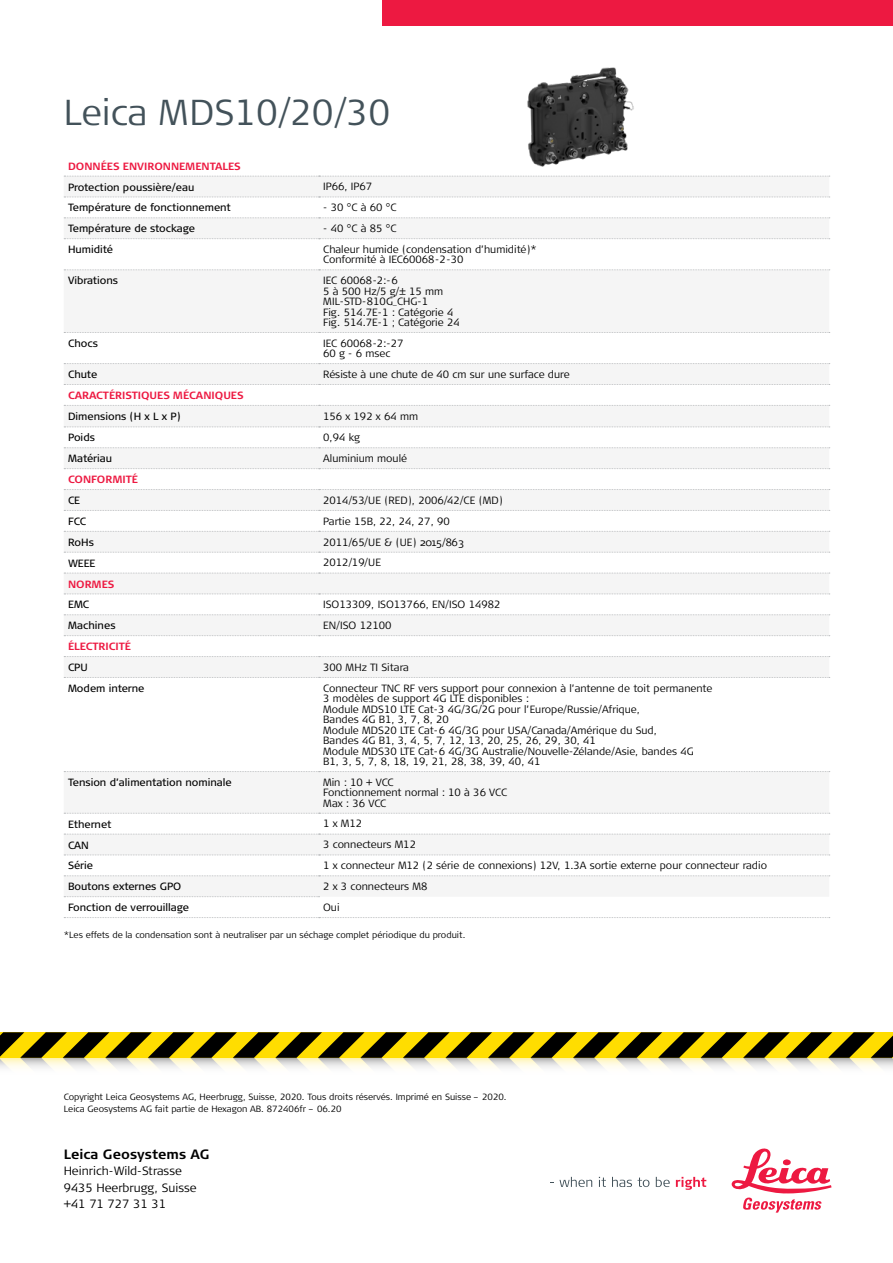
<style>
.page{position:relative;width:893px;height:1263px;background:#fff}
.page>*{position:absolute;margin:0;border:0;box-sizing:border-box;transform-origin:0 0}
.t1{font:300 36px "Signa Column";color:#43525a}
.t2{font:700 13.5px "Signa Column";color:#000}
.t3{font:300 12px/16.5px "Signa Column";color:#000}
.t4{font:300 10.5px/10.5px "Signa Column";color:#000}
.t5{font:10.5px "Signa Column";color:#000}
.t6{font:700 10.5px "Signa Column";color:#ed1941}
.t7{font:300 10.5px "Signa Caps";color:#000}
.t8{font:300 9px/12px "Signa Column";color:#000}
.s1{font-family:"Signa Column"}
</style>
<div class="page">
<svg style="left:559px;top:1177px;width:33px;height:10px"></svg>
<svg style="left:599px;top:1177px;width:7px;height:10px"></svg>
<svg style="left:612px;top:1177px;width:37px;height:10px"></svg>
<svg style="left:656px;top:1177px;width:14px;height:10px"></svg>
<svg style="left:676px;top:1177px;width:30px;height:13px"></svg>
<svg style="left:732px;top:1148px;width:99px;height:64px"></svg>
<div style="left:383px;top:0;width:510px;height:26px;background:#ed1941"></div>
<svg style="left:64px;top:196px;width:765px;height:681px"></svg>
<svg style="left:64px;top:176px;width:766px;height:1px"></svg>
<svg style="left:64px;top:896px;width:256px;height:1px"></svg>
<svg style="left:64px;top:917px;width:766px;height:1px"></svg>
<svg style="left:64px;top:573px;width:766px;height:1px"></svg>
<svg style="left:64px;top:635px;width:766px;height:1px"></svg>
<svg style="left:64px;top:197px;width:766px;height:1px"></svg>
<svg style="left:64px;top:593px;width:766px;height:1px"></svg>
<svg style="left:64px;top:656px;width:766px;height:1px"></svg>
<svg style="left:64px;top:217px;width:766px;height:1px"></svg>
<svg style="left:64px;top:238px;width:766px;height:1px"></svg>
<svg style="left:64px;top:269px;width:766px;height:1px"></svg>
<svg style="left:64px;top:332px;width:766px;height:1px"></svg>
<svg style="left:64px;top:363px;width:766px;height:1px"></svg>
<svg style="left:64px;top:384px;width:766px;height:1px"></svg>
<svg style="left:64px;top:405px;width:766px;height:1px"></svg>
<svg style="left:64px;top:426px;width:766px;height:1px"></svg>
<svg style="left:64px;top:447px;width:766px;height:1px"></svg>
<svg style="left:64px;top:468px;width:766px;height:1px"></svg>
<svg style="left:64px;top:489px;width:766px;height:1px"></svg>
<svg style="left:64px;top:510px;width:766px;height:1px"></svg>
<svg style="left:64px;top:531px;width:766px;height:1px"></svg>
<svg style="left:64px;top:552px;width:766px;height:1px"></svg>
<svg style="left:64px;top:614px;width:766px;height:1px"></svg>
<svg style="left:64px;top:677px;width:766px;height:1px"></svg>
<svg style="left:64px;top:771px;width:766px;height:1px"></svg>
<svg style="left:64px;top:813px;width:766px;height:1px"></svg>
<svg style="left:64px;top:834px;width:766px;height:1px"></svg>
<svg style="left:64px;top:854px;width:766px;height:1px"></svg>
<svg style="left:64px;top:875px;width:766px;height:1px"></svg>
<img style="left:527px;top:67px;width:107px;height:100px">
<svg style="left:0;top:1032px;width:893px;height:36px;background:#9f923b"></svg>
<h1 class="t1" style="left:64px;top:90px;width:328px">Leica MDS10/20/30</h1>
<p class="t6" style="left:68px;top:159px;width:174px">DONNÉES ENVIRONNEMENTALES</p>
<p class="t5" style="left:68px;top:180px;width:128px">Protection poussière/eau</p>
<p class="t4" style="left:323px;top:182px;width:50px">IP66, IP67</p>
<p class="t5" style="left:68px;top:201px;width:164px">Température de fonctionnement</p>
<p class="t4" style="left:323px;top:203px;width:75px">- 30 °C à 60 °C</p>
<p class="t5" style="left:68px;top:222px;width:129px">Température de stockage</p>
<p class="t4" style="left:323px;top:223px;width:75px">- 40 °C à 85 °C</p>
<p class="t5" style="left:68px;top:243px;width:47px">Humidité</p>
<p class="t4" style="left:323px;top:244px;width:215px">Chaleur humide (condensation d’humidité)*<br>Conformité à IEC60068-2-30</p>
<p class="t5" style="left:68px;top:274px;width:52px">Vibrations</p>
<p class="t4" style="left:323px;top:275px;width:138px">IEC 60068-2:-6<br>5 à 500 Hz/5 g/± 15 mm<br>MIL-STD-810G_CHG-1<br>Fig. 514.7E-1 : Catégorie 4<br>Fig. 514.7E-1 ; Catégorie 24</p>
<p class="t5" style="left:68px;top:337px;width:32px">Chocs</p>
<p class="t4" style="left:323px;top:338px;width:82px">IEC 60068-2:-27<br>60 g - 6 msec</p>
<p class="t5" style="left:68px;top:368px;width:31px">Chute</p>
<p class="t4" style="left:323px;top:369px;width:248px">Résiste à une chute de 40 cm sur une surface dure</p>
<p class="t6" style="left:68px;top:389px;width:177px">CARACTÉRISTIQUES MÉCANIQUES</p>
<p class="t5" style="left:68px;top:409px;width:114px">Dimensions (H x L x P)</p>
<p class="t4" style="left:323px;top:411px;width:96px">156 x 192 x 64 mm</p>
<p class="t5" style="left:68px;top:431px;width:28px">Poids</p>
<p class="t4" style="left:323px;top:432px;width:38px">0,94 kg</p>
<p class="t5" style="left:68px;top:452px;width:46px">Matériau</p>
<p class="t4" style="left:323px;top:453px;width:85px">Aluminium moulé</p>
<p class="t6" style="left:68px;top:473px;width:72px">CONFORMITÉ</p>
<p class="t5" style="left:68px;top:494px;width:14px">CE</p>
<p class="t4" style="left:323px;top:495px;width:181px">2014/53/UE (RED), 2006/42/CE (MD)</p>
<p class="t5" style="left:68px;top:515px;width:20px">FCC</p>
<p class="t4" style="left:323px;top:516px;width:128px">Partie 15B, 22, 24, 27, 90</p>
<p class="t5" style="left:68px;top:535px;width:27px">RoHs</p>
<p class="t7" style="left:323px;top:535px;width:142px"><span class="s1">2011/65/UE &amp;</span> (UE) 2015/863</p>
<p class="t5" style="left:68px;top:556px;width:29px">WEEE</p>
<p class="t4" style="left:323px;top:558px;width:59px">2012/19/UE</p>
<p class="t6" style="left:68px;top:577px;width:48px">NORMES</p>
<p class="t5" style="left:68px;top:598px;width:23px">EMC</p>
<p class="t4" style="left:323px;top:599px;width:179px">ISO13309, ISO13766, EN/ISO 14982</p>
<p class="t5" style="left:68px;top:619px;width:49px">Machines</p>
<p class="t4" style="left:323px;top:620px;width:70px">EN/ISO 12100</p>
<p class="t6" style="left:68px;top:640px;width:64px">ÉLECTRICITÉ</p>
<p class="t5" style="left:68px;top:661px;width:21px">CPU</p>
<p class="t4" style="left:323px;top:662px;width:87px">300 MHz TI Sitara</p>
<p class="t5" style="left:68px;top:682px;width:78px">Modem interne</p>
<p class="t4" style="left:323px;top:683px;width:391px">Connecteur TNC RF vers support pour connexion à l’antenne de toit permanente 3 modèles de support 4G LTE disponibles :<br>Module MDS10 LTE Cat-3 4G/3G/2G pour l’Europe/Russie/Afrique,<br>Bandes 4G B1, 3, 7, 8, 20<br>Module MDS20 LTE Cat-6 4G/3G pour USA/Canada/Amérique du Sud,<br>Bandes 4G B1, 3, 4, 5, 7, 12, 13, 20, 25, 26, 29, 30, 41<br>Module MDS30 LTE Cat-6 4G/3G Australie/Nouvelle-Zélande/Asie, bandes 4G<br>B1, 3, 5, 7, 8, 18, 19, 21, 28, 38, 39, 40, 41</p>
<p class="t5" style="left:68px;top:776px;width:165px">Tension d’alimentation nominale</p>
<p class="t4" style="left:323px;top:777px;width:185px">Min : 10 + VCC<br>Fonctionnement normal : 10 à 36 VCC<br>Max : 36 VCC</p>
<p class="t5" style="left:68px;top:817px;width:45px">Ethernet</p>
<p class="t4" style="left:323px;top:819px;width:41px">1 x M12</p>
<p class="t5" style="left:68px;top:838px;width:22px">CAN</p>
<p class="t4" style="left:323px;top:840px;width:94px">3 connecteurs M12</p>
<p class="t5" style="left:68px;top:859px;width:27px">Série</p>
<p class="t4" style="left:323px;top:860px;width:445px">1 x connecteur M12 (2 série de connexions) 12V, 1.3A sortie externe pour connecteur radio</p>
<p class="t5" style="left:68px;top:880px;width:115px">Boutons externes GPO</p>
<p class="t4" style="left:323px;top:881px;width:106px">2 x 3 connecteurs M8</p>
<p class="t5" style="left:68px;top:901px;width:123px">Fonction de verrouillage</p>
<p class="t4" style="left:323px;top:902px;width:18px">Oui</p>
<p class="t8" style="left:64px;top:929px;width:403px">*Les effets de la condensation sont à neutraliser par un séchage complet périodique du produit.</p>
<p class="t8" style="left:64px;top:1091px;width:444px">Copyright Leica Geosystems AG, Heerbrugg, Suisse, 2020. Tous droits réservés. Imprimé en Suisse – 2020.<br>Leica Geosystems AG fait partie de Hexagon AB. 872406fr – 06.20</p>
<p class="t2" style="left:64px;top:1145px;width:147px">Leica Geosystems AG</p>
<p class="t3" style="left:64px;top:1163px;width:134px">Heinrich-Wild-Strasse<br>9435 Heerbrugg, Suisse +41 71 727 31 31</p>
</div>
